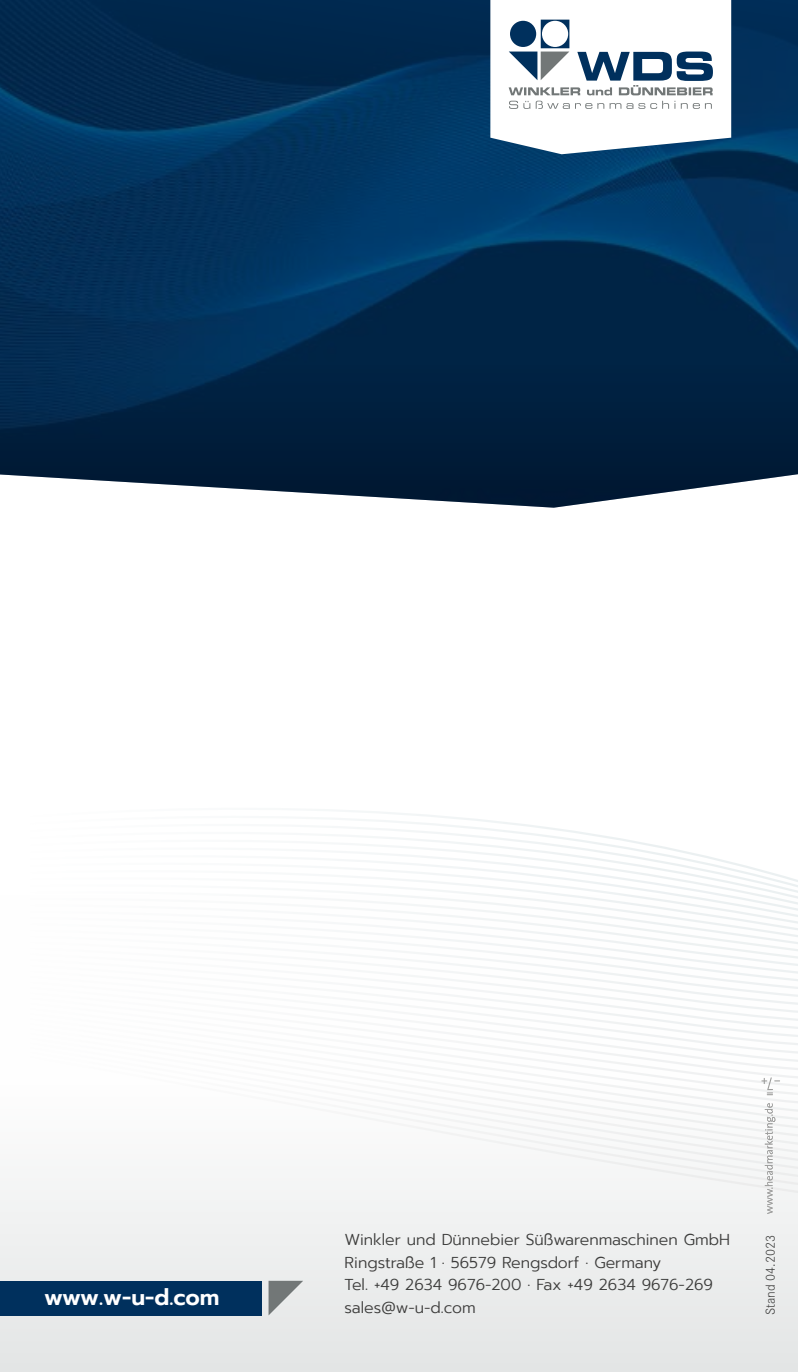
<style>
.page{position:relative;width:798px;height:1372px;background:#fff}
.page>*{position:absolute;margin:0;border:0;box-sizing:border-box;transform-origin:0 0}
.t1{font:600 22.5px "Prompt";letter-spacing:-.025em;color:#fff}
.t2{font:300 15.75px/22.5px "Prompt";color:#3c3c3b}
.t3{font:300 13.5px "Corporate S";color:#3c3c3b}
</style>
<div class="page">
<img style="left:797px;top:0;width:1px;height:128px">
<img style="left:0;top:0;width:797px;height:507px">
<div style="left:0;top:895px;width:797px;height:476px;background:#edeeee"></div>
<svg style="left:0;top:810px;width:797px;height:359px"></svg>
<div style="left:0;top:1280px;width:261px;height:35px;background:#00305d"></div>
<svg style="left:268px;top:1280px;width:35px;height:35px"></svg>
<svg style="left:490px;top:0;width:241px;height:154px"></svg>
<div style="left:510px;top:21px;width:26px;height:26px;background:#00305d;border-radius:50%"></div>
<svg style="left:764px;top:1103px;width:11px;height:110px"></svg>
<svg style="left:761px;top:1077px;width:18px;height:18px"></svg>
<img style="left:797px;top:128px;width:1px;height:652px">
<h1 class="t1" style="left:44px;top:1279px;width:177px">www.w-u-d.com</h1>
<p class="t2" style="left:344px;top:1228px;width:386px">Winkler und Dünnebier Süßwarenmaschinen GmbH Ringstraße 1 · 56579 Rengsdorf · Germany<br>Tel. +49 2634 9676-200 · Fax +49 2634 9676-269 sales@w-u-d.com</p>
<p class="t3" style="left:761px;top:1314px;width:81px;rotate:-90deg">Stand 04.2023</p>
</div>
